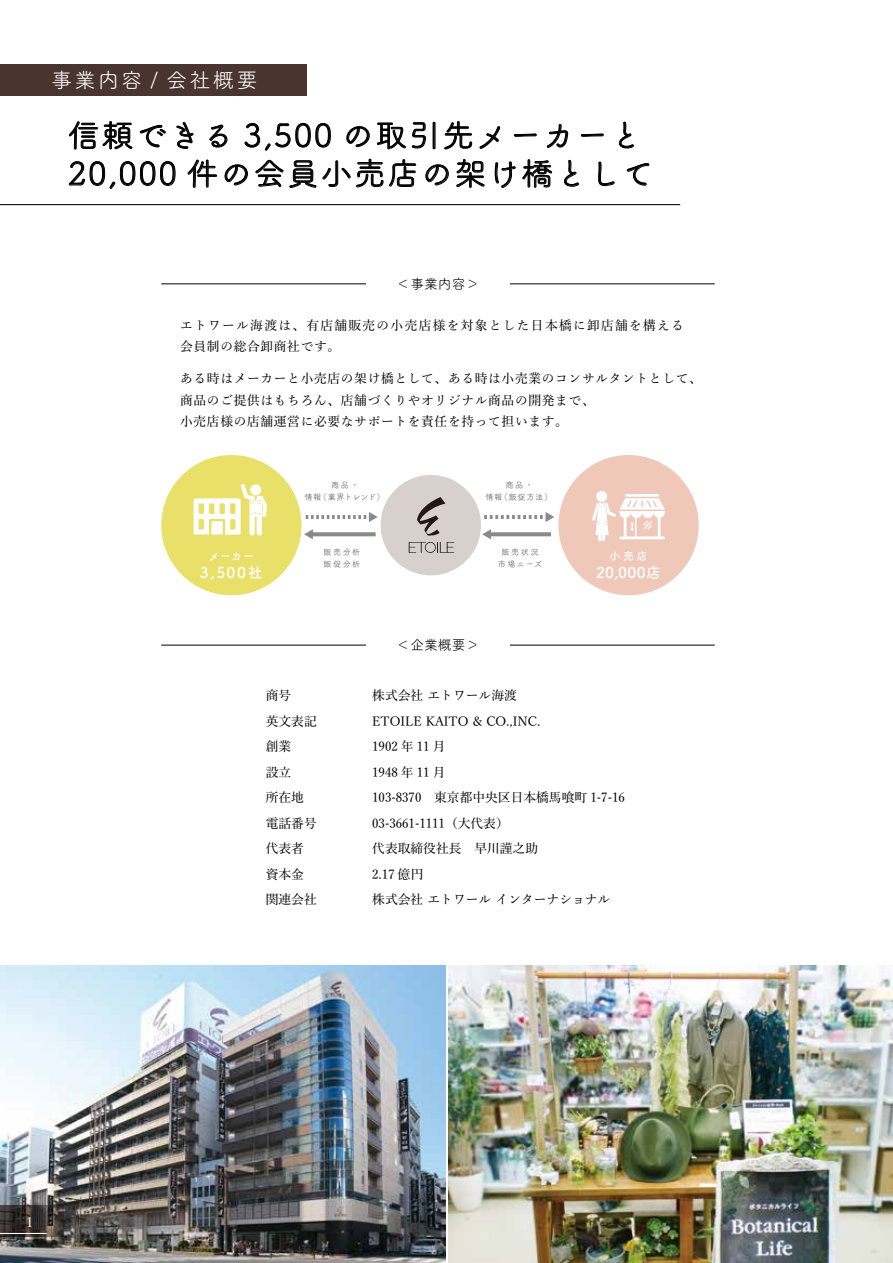
<style>
.page{position:relative;width:893px;height:1263px;background:#fff}
.page>*{position:absolute;margin:0;border:0;box-sizing:border-box;transform-origin:0 0}
.t1{font:31.95px/38.2px "Tsuku B Rd Gothic";letter-spacing:.05em;color:#000}
.t2{font:21.3px "Tsuku B Rd Gothic";letter-spacing:.1em;color:#fff}
.t3{font:700 14.85px "Tsuku A Rd Gothic";letter-spacing:.025em;color:#fff}
.t4{font:13.8px "Tsuku B Rd Gothic";color:#000}
.t5{font:13.8px "Koz Min Pr 6 N";color:#fff}
.t6{font:500 12.75px/21.3px "Yu Min";letter-spacing:.05em;color:#000}
.t7{font:500 12.75px "Yu Min";color:#000}
.t8{font:500 12.75px/21.3px "Yu Min";letter-spacing:.1em;color:#000}
.t9{font:700 10.8px "Tsuku A Rd Gothic";letter-spacing:.085em;color:#fff}
.t10{font:8.1px/11.6px "Tsuku A Rd Gothic";letter-spacing:-.015em;color:#595857;text-align:center}
.t11{font:8.1px/11.6px "Tsuku A Rd Gothic";letter-spacing:.15em;color:#595857;text-align:center}
.t12{font:8.1px/11.6px "Tsuku A Rd Gothic";letter-spacing:.18em;color:#595857;text-align:center}
.t13{font:8.1px/11.6px "Tsuku A Rd Gothic";letter-spacing:.175em;color:#595857}
</style>
<div class="page">
<div style="left:161px;top:455px;width:140px;height:140px;background:#e9e06a;border-radius:50%"></div>
<svg style="left:313px;top:532px;width:63px;height:4px"></svg>
<svg style="left:304px;top:529px;width:9px;height:10px"></svg>
<svg style="left:306px;top:512px;width:72px;height:10px"></svg>
<svg style="left:491px;top:532px;width:60px;height:4px"></svg>
<svg style="left:482px;top:529px;width:9px;height:10px"></svg>
<svg style="left:484px;top:512px;width:70px;height:10px"></svg>
<div style="left:381px;top:475px;width:100px;height:100px;background:#d8d0cc;border-radius:50%"></div>
<div style="left:558px;top:455px;width:141px;height:140px;background:#efc8ba;border-radius:50%"></div>
<svg style="left:409px;top:542px;width:45px;height:11px"></svg>
<svg style="left:417px;top:497px;width:28px;height:39px"></svg>
<svg style="left:194px;top:484px;width:73px;height:51px"></svg>
<div style="left:596px;top:491px;width:11px;height:11px;background:#fff;border-radius:50%"></div>
<svg style="left:592px;top:494px;width:73px;height:47px"></svg>
<hr style="left:0;top:204px;width:680px;height:1px;background:#000">
<svg style="left:69px;top:121px;width:63px;height:29px"></svg>
<svg style="left:140px;top:125px;width:26px;height:22px"></svg>
<svg style="left:176px;top:122px;width:17px;height:27px"></svg>
<svg style="left:209px;top:125px;width:18px;height:23px"></svg>
<svg style="left:245px;top:123px;width:86px;height:28px"></svg>
<svg style="left:346px;top:126px;width:24px;height:21px"></svg>
<svg style="left:377px;top:123px;width:29px;height:26px"></svg>
<svg style="left:412px;top:122px;width:23px;height:27px"></svg>
<svg style="left:444px;top:121px;width:28px;height:29px"></svg>
<svg style="left:480px;top:126px;width:20px;height:23px"></svg>
<svg style="left:514px;top:134px;width:23px;height:3px"></svg>
<svg style="left:547px;top:124px;width:21px;height:24px"></svg>
<svg style="left:581px;top:134px;width:23px;height:3px"></svg>
<svg style="left:619px;top:121px;width:15px;height:27px"></svg>
<svg style="left:69px;top:161px;width:106px;height:28px"></svg>
<svg style="left:188px;top:160px;width:29px;height:46px"></svg>
<svg style="left:225px;top:164px;width:23px;height:21px"></svg>
<svg style="left:256px;top:160px;width:27px;height:27px"></svg>
<svg style="left:289px;top:160px;width:27px;height:28px"></svg>
<svg style="left:323px;top:159px;width:60px;height:28px"></svg>
<svg style="left:389px;top:159px;width:27px;height:28px"></svg>
<svg style="left:426px;top:164px;width:23px;height:21px"></svg>
<svg style="left:456px;top:159px;width:28px;height:29px"></svg>
<svg style="left:495px;top:162px;width:21px;height:26px"></svg>
<svg style="left:522px;top:159px;width:30px;height:29px"></svg>
<svg style="left:564px;top:159px;width:15px;height:28px"></svg>
<svg style="left:598px;top:162px;width:17px;height:24px"></svg>
<svg style="left:627px;top:163px;width:22px;height:23px"></svg>
<hr style="left:161px;top:284px;width:205px;height:1px;background:#000">
<hr style="left:510px;top:284px;width:205px;height:1px;background:#000">
<hr style="left:161px;top:645px;width:205px;height:1px;background:#000">
<hr style="left:510px;top:645px;width:205px;height:1px;background:#000">
<img style="left:0;top:965px;width:445px;height:298px">
<img style="left:449px;top:965px;width:444px;height:298px">
<svg style="left:0;top:1205px;width:64px;height:32px"></svg>
<hr style="left:0;top:1233px;width:47px;height:1px;background:#fff">
<div style="left:0;top:64px;width:306px;height:32px;background:#4a342f"></div>
<h2 class="t2" style="left:51px;top:64px;width:208px">事業内容 / 会社概要</h2>
<h1 class="t1" style="left:68px;top:114px;width:587px">信頼できる 3,500 の取引先メーカーと<br>20,000 件の会員小売店の架け橋として</h1>
<p class="t4" style="left:396px;top:273px;width:84px">＜事業内容＞</p>
<p class="t8" style="left:180px;top:314px;width:505px">エトワール海渡は、有店舗販売の小売店様を対象とした日本橋に卸店舗を構える会員制の総合卸商社です。</p>
<p class="t6" style="left:180px;top:367px;width:523px">ある時はメーカーと小売店の架け橋として、ある時は小売業のコンサルタントとして、商品のご提供はもちろん、店舗づくりやオリジナル商品の開発まで、<br>小売店様の店舗運営に必要なサポートを責任を持って担います。</p>
<p class="t10" style="left:304px;top:479px;width:82px">商品・<br>情報（業界トレンド）</p>
<p class="t11" style="left:485px;top:479px;width:68px">商品・<br>情報（販促方法）</p>
<p class="t13" style="left:323px;top:546px;width:38px">販売分析販促分析</p>
<p class="t12" style="left:498px;top:546px;width:46px">販売状況市場ニーズ</p>
<p class="t9" style="left:209px;top:547px;width:47px">メーカー</p>
<p class="t9" style="left:609px;top:547px;width:40px">小売店</p>
<p class="t3" style="left:200px;top:561px;width:64px">3,500社</p>
<p class="t3" style="left:596px;top:561px;width:66px">20,000店</p>
<p class="t4" style="left:396px;top:634px;width:84px">＜企業概要＞</p>
<p class="t6" style="left:266px;top:683px;width:27px">商号</p>
<p class="t7" style="left:372px;top:684px;width:146px">株式会社エトワール海渡</p>
<p class="t6" style="left:266px;top:709px;width:53px">英文表記</p>
<p class="t7" style="left:372px;top:709px;width:170px">ETOILE KAITO &amp; CO.,INC.</p>
<p class="t6" style="left:266px;top:735px;width:27px">創業</p>
<p class="t6" style="left:372px;top:735px;width:75px">1902 年 11 月</p>
<p class="t6" style="left:266px;top:760px;width:27px">設立</p>
<p class="t6" style="left:372px;top:760px;width:75px">1948 年 11 月</p>
<p class="t6" style="left:266px;top:786px;width:40px">所在地</p>
<p class="t7" style="left:372px;top:786px;width:254px">103-8370　東京都中央区日本橋馬喰町 1-7-16</p>
<p class="t6" style="left:266px;top:811px;width:53px">電話番号</p>
<p class="t7" style="left:372px;top:811px;width:138px">03-3661-1111（大代表）</p>
<p class="t6" style="left:266px;top:837px;width:40px">代表者</p>
<p class="t7" style="left:372px;top:837px;width:167px">代表取締役社長　早川謹之助</p>
<p class="t6" style="left:266px;top:862px;width:40px">資本金</p>
<p class="t6" style="left:372px;top:862px;width:53px">2.17 億円</p>
<p class="t6" style="left:266px;top:888px;width:53px">関連会社</p>
<p class="t7" style="left:372px;top:888px;width:240px">株式会社エトワールインターナショナル</p>
<p class="t5" style="left:26px;top:1214px;width:10px">1</p>
</div>
